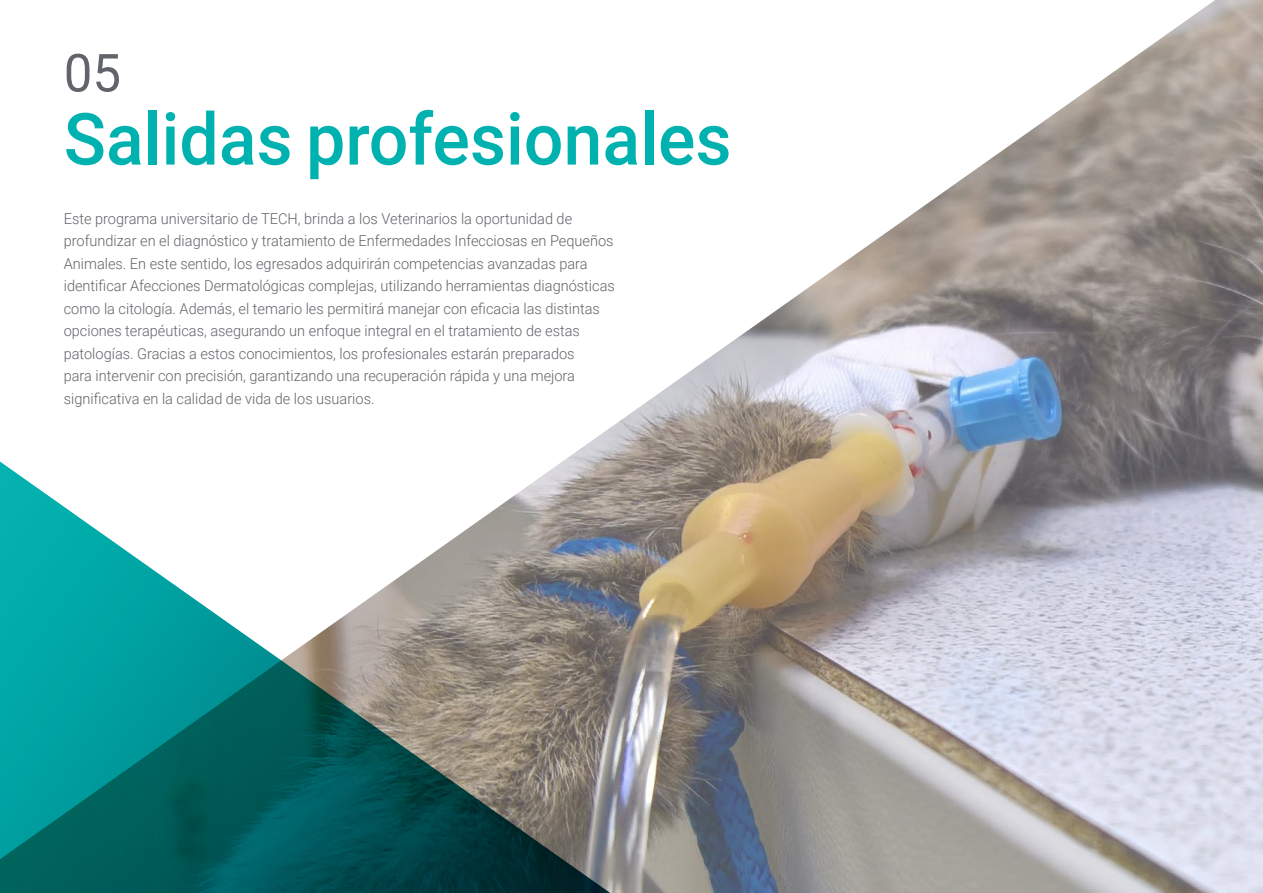
<style>
.page{position:relative;width:1263px;height:893px;background:#fff}
.page>*{position:absolute;margin:0;border:0;box-sizing:border-box;transform-origin:0 0}
.t1{font:500 72px "Roboto";color:#00b2af}
.t2{font:52.5px "Roboto";color:#61646a}
.t3{font:300 15px/22.5px "Roboto";color:#61646a}
</style>
<div class="page">
<img style="left:585px;top:0;width:678px;height:893px">
<svg style="left:0;top:446px;width:640px;height:447px"></svg>
<h2 class="t2" style="left:64px;top:36px;width:59px">05</h2>
<h1 class="t1" style="left:64px;top:89px;width:669px">Salidas profesionales</h1>
<p class="t3" style="left:64px;top:207px;width:552px">Este programa universitario de TECH, brinda a los Veterinarios la oportunidad de profundizar en el diagnóstico y tratamiento de Enfermedades Infecciosas en Pequeños Animales. En este sentido, los egresados adquirirán competencias avanzadas para identificar Afecciones Dermatológicas complejas, utilizando herramientas diagnósticas como la citología. Además, el temario les permitirá manejar con eficacia las distintas opciones terapéuticas, asegurando un enfoque integral en el tratamiento de estas patologías. Gracias a estos conocimientos, los profesionales estarán preparados<br>para intervenir con precisión, garantizando una recuperación rápida y una mejora significativa en la calidad de vida de los usuarios.</p>
</div>
